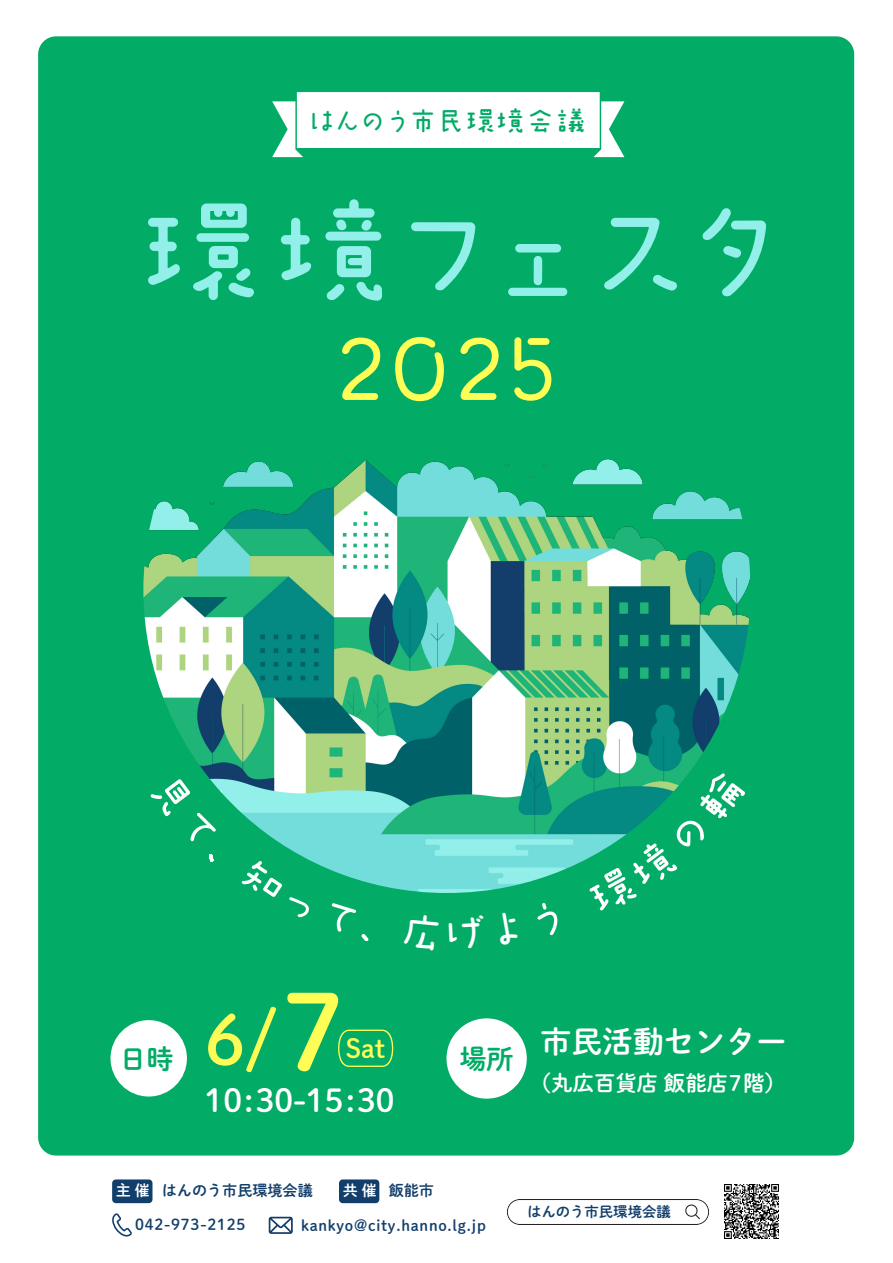
<style>
.page{position:relative;width:893px;height:1263px;background:#fff}
.page>*{position:absolute;margin:0;border:0;box-sizing:border-box;transform-origin:0 0}
.t1{font:112.2px "AB babywalk";letter-spacing:-.115em;color:#92efea}
.t2{font:89.7px "AB babywalk";color:#fffe57}
.t3{font:67.8px "DNP Shuei M Go Std B";color:#fdfc56}
.t4{font:31.5px "DNP Shuei M Go Std B";color:#fff}
.t5{font:30.75px "DNP Shuei M Go Std B";color:#fff}
.t6{font:27.15px "AB babywalk";letter-spacing:-.02em;color:#02ab66}
.t7{font:27.15px "DNP Shuei M Go Std B";color:#02ab66}
.t8{font:25.65px "DNP Shuei M Go Std B";color:#fffe57}
.t9{font:21.45px "DNP Shuei M Go Std B";color:#fff}
.t10{font:15.15px "DNP Shuei M Go Std B";letter-spacing:.05em;color:#123e6b}
.t11{font:15.15px "DNP Shuei M Go Std B";color:#123e6b}
.t12{font:15.15px "DNP Shuei M Go Std B";color:#fff}
.t13{font:14.4px "DNP Shuei M Go Std B";color:#123e6b}
.s1{font-size:105.15px;color:#fffe57}
</style>
<div class="page">
<div style="left:38px;top:36px;width:816px;height:1119px;background:#02ab66"></div>
<img style="left:143px;top:456px;width:607px;height:437px">
<svg style="left:272px;top:92px;width:352px;height:65px"></svg>
<svg style="left:112px;top:1179px;width:40px;height:24px"></svg>
<svg style="left:339px;top:1179px;width:40px;height:24px"></svg>
<div style="left:446px;top:1018px;width:81px;height:81px;background:#fff;border-radius:50%"></div>
<div style="left:111px;top:1020px;width:76px;height:76px;background:#fff;border-radius:50%"></div>
<svg style="left:338px;top:1029px;width:55px;height:38px;background:#1bb364"></svg>
<svg style="left:269px;top:1217px;width:24px;height:17px"></svg>
<svg style="left:112px;top:1213px;width:20px;height:24px"></svg>
<img style="left:507px;top:1187px;width:218px;height:48px">
<img style="left:725px;top:1184px;width:54px;height:54px">
<div style="left:150px;top:774px;width:67px;height:89px;background:#02ab66"></div>
<div style="left:241px;top:858px;width:70px;height:62px;background:#02ab66"></div>
<div style="left:324px;top:902px;width:45px;height:39px;background:#02ab66"></div>
<svg style="left:403px;top:913px;width:36px;height:38px"></svg>
<svg style="left:448px;top:915px;width:37px;height:35px"></svg>
<svg style="left:496px;top:910px;width:24px;height:35px"></svg>
<svg style="left:533px;top:900px;width:29px;height:38px"></svg>
<svg style="left:586px;top:770px;width:161px;height:146px;background:#08a86e"></svg>
<h3 class="t6" style="left:308px;top:107px;width:278px">はんのう市民環境会議</h3>
<h1 class="t1" style="left:143px;top:197px;width:651px">環境フェスタ</h1>
<h2 class="t2" style="left:333px;top:330px;width:227px">2025</h2>
<h3 class="t3" style="left:205px;top:989px;width:142px">6/<span class="s1">7</span></h3>
<h3 class="t8" style="left:346px;top:1029px;width:41px">Sat</h3>
<h3 class="t7" style="left:119px;top:1038px;width:56px">日時</h3>
<h3 class="t7" style="left:459px;top:1038px;width:56px">場所</h3>
<h3 class="t4" style="left:205px;top:1077px;width:191px">10:30-15:30</h3>
<h3 class="t5" style="left:541px;top:1019px;width:248px">市民活動センター</h3>
<h3 class="t9" style="left:530px;top:1067px;width:257px">（丸広百貨店飯能店7階）</h3>
<p class="t12" style="left:116px;top:1179px;width:36px">主催</p>
<p class="t12" style="left:343px;top:1179px;width:36px">共催</p>
<p class="t11" style="left:162px;top:1179px;width:152px">はんのう市民環境会議</p>
<p class="t10" style="left:389px;top:1179px;width:47px">飯能市</p>
<p class="t10" style="left:135px;top:1213px;width:112px">042-973-2125</p>
<p class="t10" style="left:301px;top:1213px;width:186px">kankyo@city.hanno.lg.jp</p>
<p class="t13" style="left:527px;top:1201px;width:145px">はんのう市民環境会議</p>
</div>
